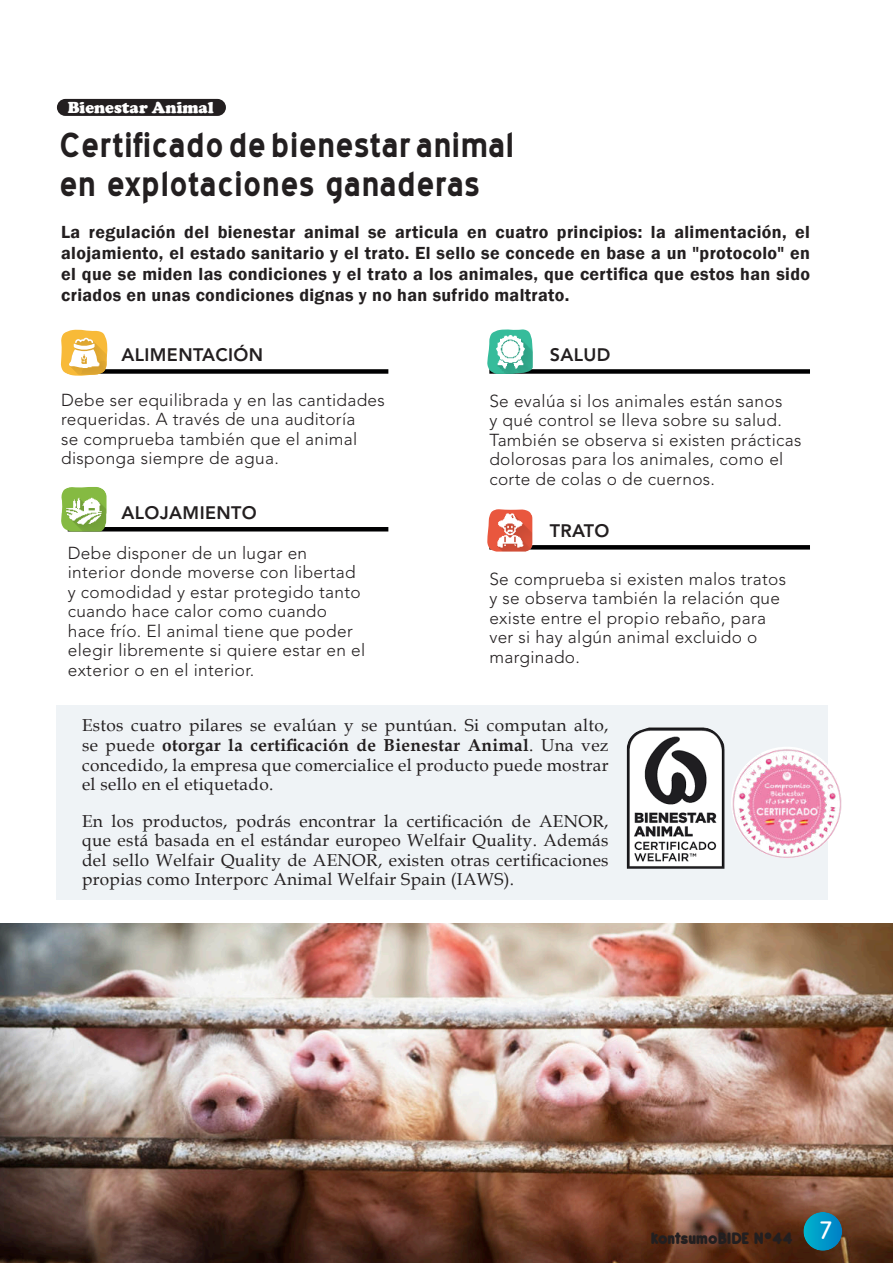
<style>
.page{position:relative;width:893px;height:1263px;background:#fff}
.page>*{position:absolute;margin:0;border:0;box-sizing:border-box;transform-origin:0 0}
.t1{font:700 33px/39px "Blue Highway";letter-spacing:.02em;color:#231f20}
.t2{font:600 18px/21px "Franklin Gothic";letter-spacing:.02em;color:#231f20;text-align:justify}
.t3{font:800 18px "Avenir LT Std";letter-spacing:.02em;color:#231f20}
.t4{font:800 18px "Antipasto";letter-spacing:-.025em;color:#231f20}
.t5{font:300 17.25px/19.5px "Avenir LT Std";letter-spacing:.02em;color:#231f20}
.t6{font:17.25px/19.5px "Book Antiqua";letter-spacing:.02em;color:#231f20;text-align:justify}
.t7{font:900 16.5px "Cooper";color:#fff}
.s1{font-weight:700}
</style>
<div class="page">
<div style="left:57px;top:705px;width:771px;height:195px;background:#eff3f6"></div>
<img style="left:1px;top:923px;width:892px;height:340px">
<div style="left:803px;top:1212px;width:39px;height:39px;background:linear-gradient(to right,#04adc3,#0080c9);border-radius:19px"></div>
<div style="left:57px;top:99px;width:169px;height:17px;background:#231f20;border-radius:9px"></div>
<div style="left:68px;top:369px;width:320px;height:5px;background:#000001"></div>
<div style="left:489px;top:369px;width:321px;height:5px;background:#000001"></div>
<div style="left:489px;top:545px;width:321px;height:5px;background:#000001"></div>
<hr style="left:68px;top:527px;width:320px;height:4px;background:#000001">
<svg style="left:61px;top:330px;width:46px;height:46px"></svg>
<img style="left:80px;top:360px;width:27px;height:15px">
<img style="left:487px;top:329px;width:46px;height:45px">
<img style="left:487px;top:509px;width:45px;height:43px">
<img style="left:61px;top:487px;width:46px;height:45px">
<img style="left:627px;top:727px;width:97px;height:142px">
<img style="left:731px;top:747px;width:111px;height:111px">
<img style="left:0;top:707px;width:1px;height:556px">
<p class="t7" style="left:68px;top:101px;width:148px">Bienestar Animal</p>
<h1 class="t1" style="left:60px;top:126px;width:456px">Certificado de bienestar animal en explotaciones ganaderas</h1>
<p class="t2" style="left:61px;top:223px;width:750px">La regulación del bienestar animal se articula en cuatro principios: la alimentación, el alojamiento, el estado sanitario y el trato. El sello se concede en base a un "protocolo" en el que se miden las condiciones y el trato a los animales, que certifica que estos han sido criados en unas condiciones dignas y no han sufrido maltrato.</p>
<p class="t3" style="left:122px;top:345px;width:143px">ALIMENTACIÓN</p>
<p class="t3" style="left:550px;top:345px;width:62px">SALUD</p>
<p class="t5" style="left:61px;top:391px;width:325px">Debe ser equilibrada y en las cantidades requeridas. A través de una auditoría<br>se comprueba también que el animal disponga siempre de agua.</p>
<p class="t3" style="left:122px;top:503px;width:137px">ALOJAMIENTO</p>
<p class="t5" style="left:68px;top:544px;width:299px">Debe disponer de un lugar en interior donde moverse con libertad y comodidad y estar protegido tanto cuando hace calor como cuando hace frío. El animal tiene que poder elegir libremente si quiere estar en el exterior o en el interior.</p>
<p class="t5" style="left:489px;top:392px;width:314px">Se evalúa si los animales están sanos<br>y qué control se lleva sobre su salud.<br>También se observa si existen prácticas dolorosas para los animales, como el corte de colas o de cuernos.</p>
<p class="t3" style="left:550px;top:521px;width:61px">TRATO</p>
<p class="t5" style="left:489px;top:570px;width:298px">Se comprueba si existen malos tratos y se observa también la relación que existe entre el propio rebaño, para ver si hay algún animal excluido o marginado.</p>
<p class="t6" style="left:82px;top:718px;width:528px">Estos cuatro pilares se evalúan y se puntúan. Si computan alto, se puede <span class="s1">otorgar la certificación de Bienestar Animal</span>. Una vez concedido, la empresa que comercialice el producto puede mostrar el sello en el etiquetado.</p>
<p class="t6" style="left:82px;top:810px;width:528px">En los productos, podrás encontrar la certificación de AENOR, que está basada en el estándar europeo Welfair Quality. Además del sello Welfair Quality de AENOR, existen otras certificaciones propias como Interporc Animal Welfair Spain (IAWS).</p>
<p class="t4" style="left:651px;top:1227px;width:183px">kontsumoBIDE Nº44 <sup>7</sup></p>
</div>
